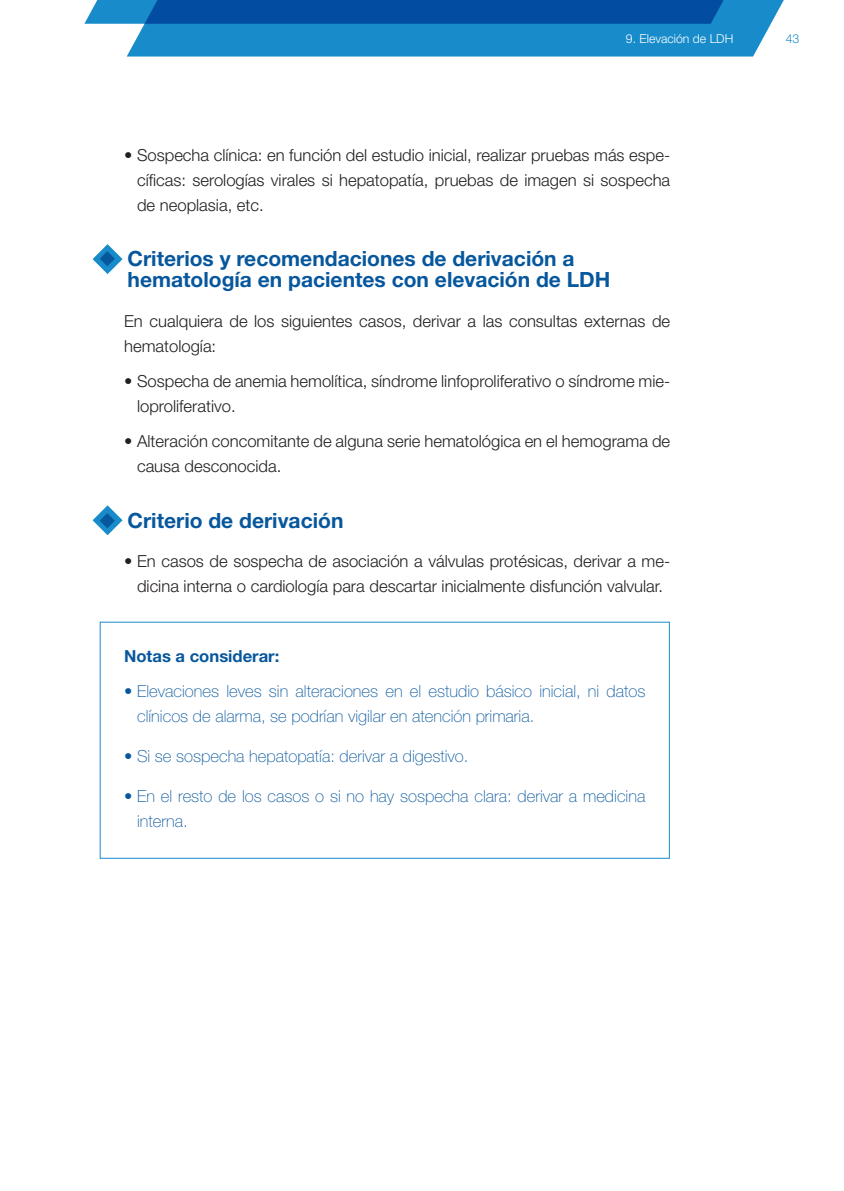
<style>
.page{position:relative;width:844px;height:1191px;background:#fff}
.page>*{position:absolute;margin:0;border:0;box-sizing:border-box;transform-origin:0 0}
.t1{font:700 21px/21px "Helvetica Neue LT Std";color:#07579d}
.t2{font:300 16.62px/24.8px "Helvetica Neue LT Std";color:#231f20}
.t3{font:100 16.62px/24.8px "Helvetica Neue LT Std";color:#07579d}
.t4{font:700 16.62px "Helvetica Neue LT Std";color:#07579d}
.t5{font:300 12.25px "Helvetica Neue LT Std";color:#fff}
.t6{font:300 12.25px "Helvetica Neue LT Std";color:#188ccb}
</style>
<div class="page">
<div style="left:127px;top:24px;width:644px;height:33px;background:#188ccb"></div>
<svg style="left:84px;top:0;width:700px;height:24px;background:#0b5baa"></svg>
<svg style="left:92px;top:244px;width:31px;height:30px"></svg>
<svg style="left:92px;top:505px;width:31px;height:31px"></svg>
<p class="t5" style="left:625px;top:32px;width:109px">9. Elevación de LDH</p>
<p class="t6" style="left:785px;top:32px;width:15px">43</p>
<p class="t2" style="left:137px;top:142px;width:534px;text-align:justify;text-indent:-13px">• Sospecha clínica: en función del estudio inicial, realizar pruebas más espe&shy;cíficas: serologías virales si hepatopatía, pruebas de imagen si sospecha de neoplasia, etc.</p>
<p class="t1" style="left:127px;top:248px;width:484px;text-indent:-28px">◆ Criterios y recomendaciones de derivación a hematología en pacientes con elevación de LDH</p>
<p class="t2" style="left:124px;top:308px;width:547px">En cualquiera de los siguientes casos, derivar a las consultas externas de hematología:</p>
<p class="t2" style="left:137px;top:368px;width:534px;text-indent:-13px">• Sospecha de anemia hemolítica, síndrome linfoproliferativo o síndrome mie&shy;loproliferativo.</p>
<p class="t2" style="left:137px;top:428px;width:534px;text-indent:-13px">• Alteración concomitante de alguna serie hematológica en el hemograma de causa desconocida.</p>
<p class="t1" style="left:99px;top:509px;width:245px">◆ Criterio de derivación</p>
<p class="t2" style="left:124px;top:548px;width:547px;text-align:center">• En casos de sospecha de asociación a válvulas protésicas, derivar a me&shy;dicina interna o cardiología para descartar inicialmente disfunción valvular.</p>
<p class="t4" style="left:124px;top:646px;width:157px">Notas a considerar:</p>
<p class="t3" style="left:137px;top:678px;width:509px;text-indent:-13px">• Elevaciones leves sin alteraciones en el estudio básico inicial, ni datos clínicos de alarma, se podrían vigilar en atención primaria.</p>
<p class="t3" style="left:124px;top:743px;width:346px">• Si se sospecha hepatopatía: derivar a digestivo.</p>
<p class="t3" style="left:137px;top:783px;width:509px;text-indent:-13px">• En el resto de los casos o si no hay sospecha clara: derivar a medicina interna.</p>
</div>
